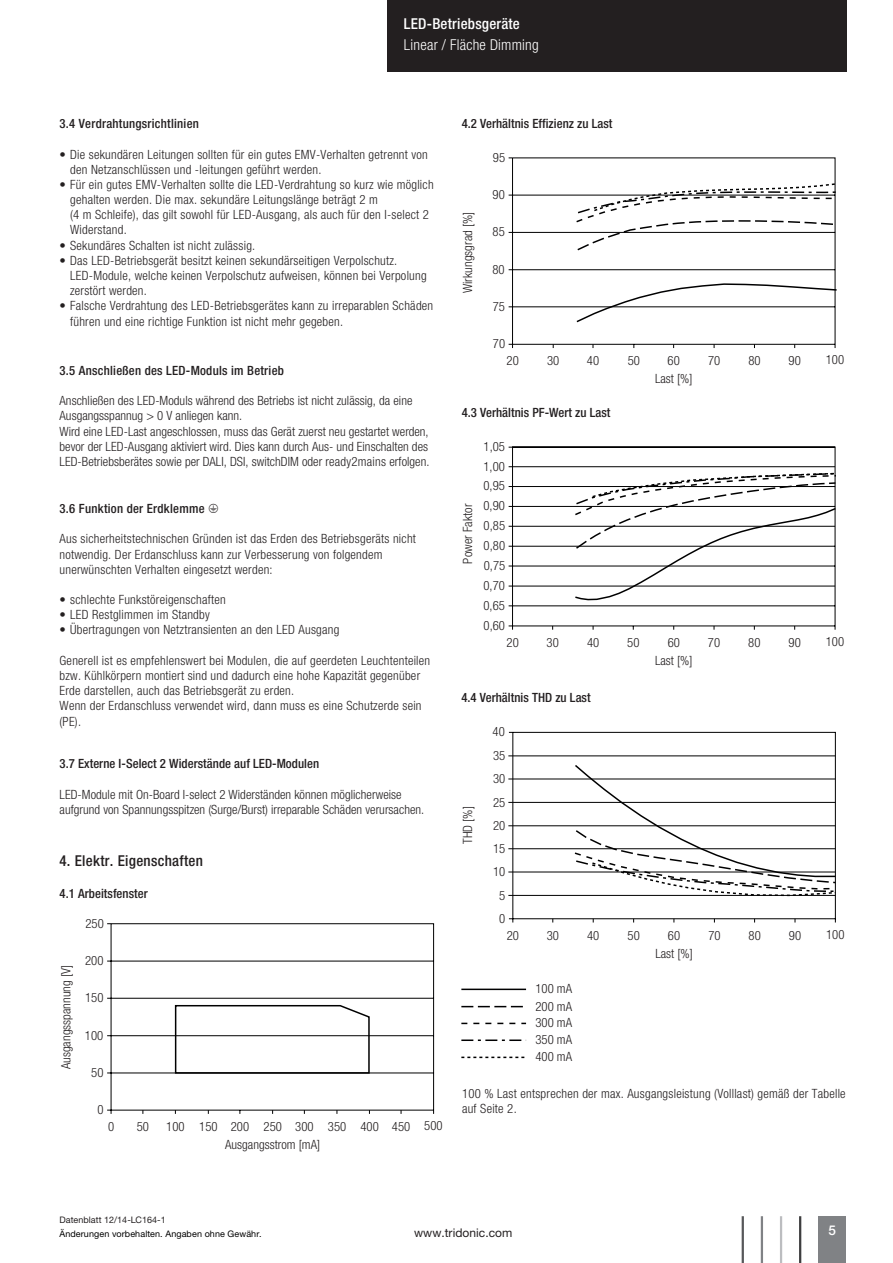
<style>
.page{position:relative;width:893px;height:1263px;background:#fff}
.page>*{position:absolute;margin:0;border:0;box-sizing:border-box;transform-origin:0 0}
.t1{font:500 condensed 15px "Helvetica Neue LTW1 G";letter-spacing:.02em;color:#231f20}
.t2{font:300 condensed 15px "Helvetica Neue LTW1 G";letter-spacing:.015em;color:#fff}
.t3{font:500 condensed 15px "Helvetica Neue LTW1 G";letter-spacing:.015em;color:#fff}
.t4{font:500 13.5px "Helvetica Neue LTW1 G";color:#fff}
.t5{font:300 condensed 12.75px/15.1px "Helvetica Neue LTW1 G";letter-spacing:.02em;color:#231f20}
.t6{font:500 condensed 12.75px "Helvetica Neue LTW1 G";letter-spacing:.005em;color:#231f20}
.t7{font:12px "Helvetica Neue LTW1 G";letter-spacing:.005em;color:#231f20}
.t8{font:9px "Helvetica Neue LTW1 G";letter-spacing:.01em;color:#000}
.t9{font:9px "Helvetica Neue LTW1 G";letter-spacing:.005em;color:#231f20}
</style>
<div class="page">
<div style="left:387px;top:0;width:459px;height:72px;background:#231f20"></div>
<div style="left:819px;top:1216px;width:27px;height:47px;background:#808285"></div>
<hr style="left:799px;top:1216px;width:2px;height:47px;background:#3e3e3f">
<hr style="left:780px;top:1216px;width:2px;height:47px;background:#bcbdc0">
<hr style="left:761px;top:1216px;width:2px;height:47px;background:#808285">
<hr style="left:742px;top:1216px;width:2px;height:47px;background:#57585a">
<svg style="left:107px;top:923px;width:327px;height:191px"></svg>
<svg style="left:174px;top:1004px;width:196px;height:70px"></svg>
<svg style="left:508px;top:157px;width:328px;height:192px"></svg>
<svg style="left:575px;top:282px;width:262px;height:42px"></svg>
<svg style="left:575px;top:182px;width:261px;height:70px"></svg>
<svg style="left:508px;top:446px;width:328px;height:184px"></svg>
<hr style="left:509px;top:586px;width:326px;height:1px;background:#000001">
<hr style="left:509px;top:526px;width:326px;height:1px;background:#000001">
<hr style="left:509px;top:466px;width:326px;height:1px;background:#000001">
<svg style="left:573px;top:472px;width:263px;height:129px"></svg>
<svg style="left:508px;top:732px;width:328px;height:191px"></svg>
<hr style="left:508px;top:895px;width:327px;height:1px;background:#000001">
<hr style="left:508px;top:872px;width:327px;height:1px;background:#000001">
<hr style="left:508px;top:848px;width:327px;height:1px;background:#000001">
<hr style="left:508px;top:825px;width:327px;height:1px;background:#000001">
<hr style="left:508px;top:802px;width:327px;height:1px;background:#000001">
<hr style="left:508px;top:779px;width:327px;height:1px;background:#000001">
<hr style="left:508px;top:755px;width:327px;height:1px;background:#000001">
<svg style="left:573px;top:763px;width:263px;height:134px"></svg>
<hr style="left:461px;top:988px;width:65px;height:2px;background:#000001">
<svg style="left:461px;top:1023px;width:65px;height:1px"></svg>
<svg style="left:461px;top:1006px;width:62px;height:1px"></svg>
<svg style="left:461px;top:1039px;width:65px;height:2px"></svg>
<svg style="left:461px;top:1056px;width:64px;height:2px"></svg>
<p class="t3" style="left:404px;top:14px;width:117px">LED-Betriebsgeräte</p>
<p class="t2" style="left:404px;top:36px;width:136px">Linear / Fläche Dimming</p>
<p class="t6" style="left:60px;top:116px;width:141px">3.4 Verdrahtungsrichtlinien</p>
<p class="t5" style="left:70px;top:147px;width:359px;text-indent:-11px">• Die sekundären Leitungen sollten für ein gutes EMV-Verhalten getrennt von den Netzanschlüssen und -leitungen geführt werden.</p>
<p class="t5" style="left:70px;top:177px;width:365px;text-indent:-11px">• Für ein gutes EMV-Verhalten sollte die LED-Verdrahtung so kurz wie möglich gehalten werden. Die max. sekundäre Leitungslänge beträgt 2 m<br>(4 m Schleife), das gilt sowohl für LED-Ausgang, als auch für den I-select 2<br>Widerstand.</p>
<p class="t5" style="left:60px;top:238px;width:197px">• Sekundäres Schalten ist nicht zulässig.</p>
<p class="t5" style="left:70px;top:253px;width:358px;text-indent:-11px">• Das LED-Betriebsgerät besitzt keinen sekundärseitigen Verpolschutz.<br>LED-Module, welche keinen Verpolschutz aufweisen, können bei Verpolung zerstört werden.</p>
<p class="t5" style="left:70px;top:298px;width:365px;text-indent:-11px">• Falsche Verdrahtung des LED-Betriebsgerätes kann zu irreparablen Schäden führen und eine richtige Funktion ist nicht mehr gegeben.</p>
<p class="t6" style="left:60px;top:363px;width:226px">3.5 Anschließen des LED-Moduls im Betrieb</p>
<p class="t5" style="left:60px;top:393px;width:371px">Anschließen des LED-Moduls während des Betriebs ist nicht zulässig, da eine Ausgangsspannug &gt; 0 V anliegen kann.<br>Wird eine LED-Last angeschlossen, muss das Gerät zuerst neu gestartet werden, bevor der LED-Ausgang aktiviert wird. Dies kann durch Aus- und Einschalten des LED-Betriebsberätes sowie per DALI, DSI, switchDIM oder ready2mains erfolgen.</p>
<p class="t6" style="left:60px;top:501px;width:161px">3.6 Funktion der Erdklemme ❑</p>
<p class="t5" style="left:60px;top:531px;width:358px">Aus sicherheitstechnischen Gründen ist das Erden des Betriebsgeräts nicht notwendig. Der Erdanschluss kann zur Verbesserung von folgendem unerwünschten Verhalten eingesetzt werden:</p>
<p class="t5" style="left:60px;top:592px;width:168px">• schlechte Funkstöreigenschaften</p>
<p class="t5" style="left:60px;top:607px;width:152px">• LED Restglimmen im Standby</p>
<p class="t5" style="left:60px;top:622px;width:281px">• Übertragungen von Netztransienten an den LED Ausgang</p>
<p class="t5" style="left:60px;top:653px;width:372px">Generell ist es empfehlenswert bei Modulen, die auf geerdeten Leuchtenteilen bzw. Kühlkörpern montiert sind und dadurch eine hohe Kapazität gegenüber Erde darstellen, auch das Betriebsgerät zu erden.<br>Wenn der Erdanschluss verwendet wird, dann muss es eine Schutzerde sein (PE).</p>
<p class="t6" style="left:60px;top:756px;width:261px">3.7 Externe I-Select 2 Widerstände auf LED-Modulen</p>
<p class="t5" style="left:60px;top:786px;width:366px">LED-Module mit On-Board I-select 2 Widerständen können möglicherweise aufgrund von Spannungsspitzen (Surge/Burst) irreparable Schäden verursachen.</p>
<p class="t1" style="left:59px;top:851px;width:145px">4. Elektr. Eigenschaften</p>
<p class="t6" style="left:60px;top:886px;width:90px">4.1 Arbeitsfenster</p>
<p class="t5" style="left:59px;top:1069px;width:106px;rotate:-90deg">Ausgangsspannung [V]</p>
<p class="t5" style="left:85px;top:916px;width:20px">250</p>
<p class="t5" style="left:85px;top:953px;width:20px">200</p>
<p class="t5" style="left:85px;top:990px;width:20px">150</p>
<p class="t5" style="left:85px;top:1027px;width:20px">100</p>
<p class="t5" style="left:91px;top:1065px;width:14px">50</p>
<p class="t5" style="left:97px;top:1102px;width:8px">0</p>
<p class="t5" style="left:108px;top:1119px;width:8px">0</p>
<p class="t5" style="left:137px;top:1119px;width:14px">50</p>
<p class="t5" style="left:166px;top:1119px;width:278px">100 150 200 250 300 350 400 450 500</p>
<p class="t5" style="left:225px;top:1137px;width:97px">Ausgangsstrom [mA]</p>
<p class="t6" style="left:462px;top:116px;width:152px">4.2 Verhältnis Effizienz zu Last</p>
<p class="t5" style="left:460px;top:293px;width:83px;rotate:-90deg">Wirkungsgrad [%]</p>
<p class="t5" style="left:493px;top:150px;width:14px">95</p>
<p class="t5" style="left:493px;top:187px;width:14px">90</p>
<p class="t5" style="left:493px;top:224px;width:14px">85</p>
<p class="t5" style="left:492px;top:262px;width:14px">80</p>
<p class="t5" style="left:493px;top:299px;width:14px">75</p>
<p class="t5" style="left:493px;top:336px;width:14px">70</p>
<p class="t5" style="left:506px;top:353px;width:14px">20</p>
<p class="t5" style="left:547px;top:353px;width:14px">30</p>
<p class="t5" style="left:587px;top:353px;width:14px">40</p>
<p class="t5" style="left:628px;top:353px;width:14px">50</p>
<p class="t5" style="left:667px;top:353px;width:14px">60</p>
<p class="t5" style="left:708px;top:353px;width:14px">70</p>
<p class="t5" style="left:748px;top:353px;width:14px">80</p>
<p class="t5" style="left:789px;top:353px;width:14px">90</p>
<p class="t5" style="left:826px;top:352px;width:20px">100</p>
<p class="t5" style="left:655px;top:371px;width:39px">Last [%]</p>
<p class="t6" style="left:462px;top:405px;width:150px">4.3 Verhältnis PF-Wert zu Last</p>
<p class="t5" style="left:483px;top:439px;width:23px">1,05</p>
<p class="t5" style="left:483px;top:459px;width:23px">1,00</p>
<p class="t5" style="left:460px;top:563px;width:61px;rotate:-90deg">Power Faktor</p>
<p class="t5" style="left:483px;top:478px;width:23px">0,95</p>
<p class="t5" style="left:483px;top:498px;width:23px">0,90</p>
<p class="t5" style="left:484px;top:518px;width:23px">0,85</p>
<p class="t5" style="left:484px;top:538px;width:23px">0,80</p>
<p class="t5" style="left:484px;top:558px;width:23px">0,75</p>
<p class="t5" style="left:483px;top:578px;width:23px">0,70</p>
<p class="t5" style="left:483px;top:598px;width:23px">0,65</p>
<p class="t5" style="left:484px;top:618px;width:23px">0,60</p>
<p class="t5" style="left:506px;top:635px;width:14px">20</p>
<p class="t5" style="left:547px;top:635px;width:14px">30</p>
<p class="t5" style="left:587px;top:635px;width:14px">40</p>
<p class="t5" style="left:627px;top:635px;width:14px">50</p>
<p class="t5" style="left:668px;top:635px;width:14px">60</p>
<p class="t5" style="left:708px;top:635px;width:14px">70</p>
<p class="t5" style="left:748px;top:635px;width:14px">80</p>
<p class="t5" style="left:789px;top:635px;width:14px">90</p>
<p class="t5" style="left:826px;top:634px;width:20px">100</p>
<p class="t5" style="left:655px;top:653px;width:39px">Last [%]</p>
<p class="t6" style="left:461px;top:690px;width:131px">4.4 Verhältnis THD zu Last</p>
<p class="t5" style="left:493px;top:724px;width:14px">40</p>
<p class="t5" style="left:493px;top:748px;width:14px">35</p>
<p class="t5" style="left:460px;top:844px;width:39px;rotate:-90deg">THD [%]</p>
<p class="t5" style="left:493px;top:771px;width:14px">30</p>
<p class="t5" style="left:493px;top:795px;width:14px">25</p>
<p class="t5" style="left:493px;top:818px;width:14px">20</p>
<p class="t5" style="left:493px;top:841px;width:14px">15</p>
<p class="t5" style="left:493px;top:864px;width:14px">10</p>
<p class="t5" style="left:499px;top:888px;width:8px">5</p>
<p class="t5" style="left:499px;top:910px;width:8px">0</p>
<p class="t5" style="left:507px;top:928px;width:14px">20</p>
<p class="t5" style="left:547px;top:928px;width:14px">30</p>
<p class="t5" style="left:587px;top:928px;width:14px">40</p>
<p class="t5" style="left:628px;top:928px;width:14px">50</p>
<p class="t5" style="left:668px;top:928px;width:14px">60</p>
<p class="t5" style="left:708px;top:928px;width:14px">70</p>
<p class="t5" style="left:748px;top:928px;width:14px">80</p>
<p class="t5" style="left:789px;top:928px;width:14px">90</p>
<p class="t5" style="left:826px;top:927px;width:20px">100</p>
<p class="t5" style="left:535px;top:981px;width:38px">100 mA</p>
<p class="t5" style="left:535px;top:1015px;width:38px">300 mA</p>
<p class="t5" style="left:535px;top:998px;width:38px">200 mA</p>
<p class="t5" style="left:535px;top:1031px;width:38px;line-height:17.1px">350 mA<br>400 mA</p>
<p class="t5" style="left:655px;top:946px;width:39px">Last [%]</p>
<p class="t5" style="left:462px;top:1086px;width:385px">100 % Last entsprechen der max. Ausgangsleistung (Volllast) gemäß der Tabelle auf Seite 2.</p>
<p class="t9" style="left:60px;top:1214px;width:108px">Datenblatt 12/14-LC164-1</p>
<p class="t8" style="left:60px;top:1229px;width:204px">Änderungen vorbehalten. Angaben ohne Gewähr.</p>
<p class="t7" style="left:414px;top:1226px;width:100px">www.tridonic.com</p>
<p class="t4" style="left:829px;top:1222px;width:9px">5</p>
</div>
